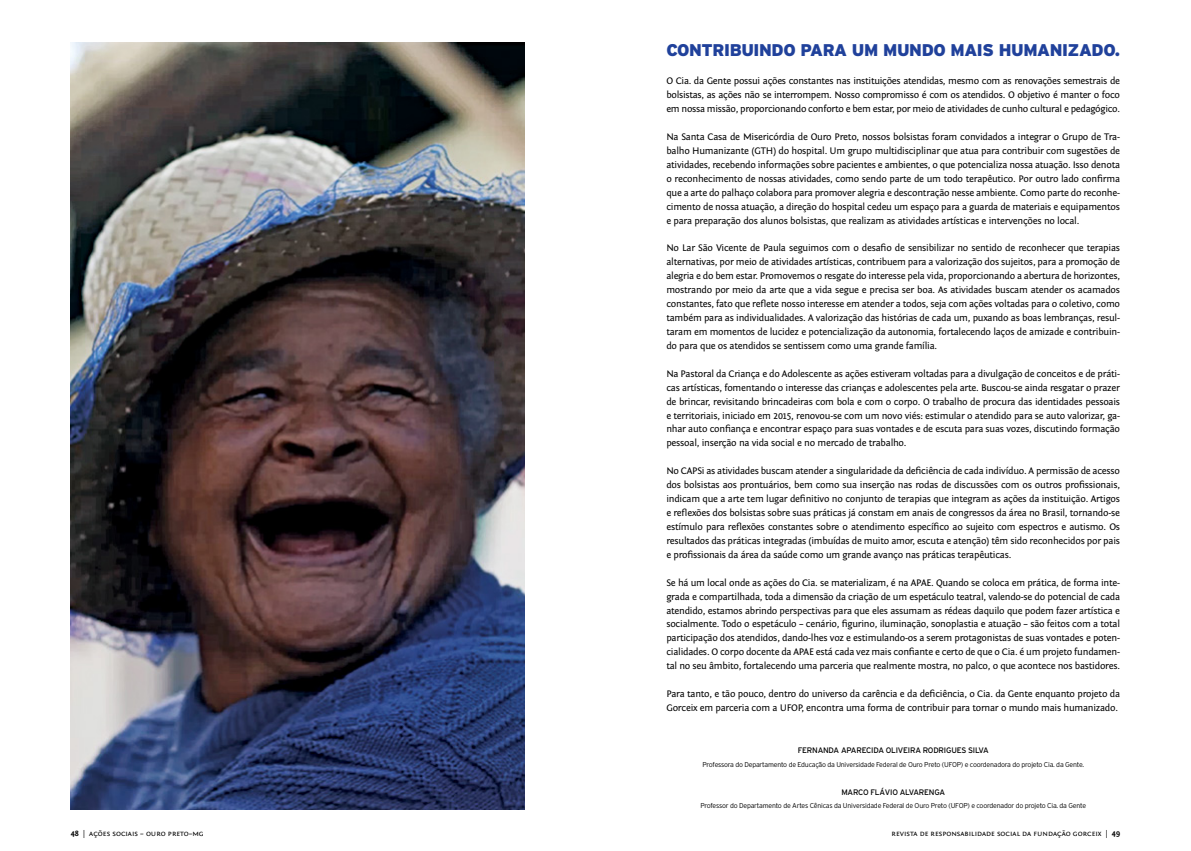
<style>
.page{position:relative;width:1191px;height:851px;background:#fff}
.page>*{position:absolute;margin:0;border:0;box-sizing:border-box;transform-origin:0 0}
.t1{font:900 16.9px "Interstate";letter-spacing:-.025em;color:#20419b}
.t2{font:10px/13.9px "Fontin Sans";letter-spacing:-.025em;color:#000;text-align:justify}
.t3{font:8px "Fontin Sans Small Caps";color:#000}
.t4{font:8px "Interstate";letter-spacing:-.025em;color:#000}
.t5{font:300 7px "Interstate";letter-spacing:-.03em;color:#000}
.s1{font-family:"Fontin Sans";font-weight:700}
</style>
<div class="page">
<img style="left:71px;top:43px;width:453px;height:765px">
<h1 class="t1" style="left:666px;top:41px;width:455px">CONTRIBUINDO PARA UM MUNDO MAIS HUMANIZADO.</h1>
<p class="t2" style="left:666px;top:74px;width:455px">O Cia. da Gente possui ações constantes nas instituições atendidas, mesmo com as renovações semestrais de bolsistas, as ações não se interrompem. Nosso compromisso é com os atendidos. O objetivo é manter o foco em nossa missão, proporcionando conforto e bem estar, por meio de atividades de cunho cultural e pedagógico.</p>
<p class="t2" style="left:666px;top:130px;width:455px">Na Santa Casa de Misericórdia de Ouro Preto, nossos bolsistas foram convidados a integrar o Grupo de Tra&shy;balho Humanizante (GTH) do hospital. Um grupo multidisciplinar que atua para contribuir com sugestões de atividades, recebendo informações sobre pacientes e ambientes, o que potencializa nossa atuação. Isso denota o reconhecimento de nossas atividades, como sendo parte de um todo terapêutico. Por outro lado confirma que a arte do palhaço colabora para promover alegria e descontração nesse ambiente. Como parte do reconhe&shy;cimento de nossa atuação, a direção do hospital cedeu um espaço para a guarda de materiais e equipamentos e para preparação dos alunos bolsistas, que realizam as atividades artísticas e intervenções no local.</p>
<p class="t2" style="left:666px;top:241px;width:455px">No Lar São Vicente de Paula seguimos com o desafio de sensibilizar no sentido de reconhecer que terapias alternativas, por meio de atividades artísticas, contribuem para a valorização dos sujeitos, para a promoção de alegria e do bem estar. Promovemos o resgate do interesse pela vida, proporcionando a abertura de horizontes, mostrando por meio da arte que a vida segue e precisa ser boa. As atividades buscam atender os acamados constantes, fato que reflete nosso interesse em atender a todos, seja com ações voltadas para o coletivo, como também para as individualidades. A valorização das histórias de cada um, puxando as boas lembranças, resul&shy;taram em momentos de lucidez e potencialização da autonomia, fortalecendo laços de amizade e contribuin&shy;do para que os atendidos se sentissem como uma grande família.</p>
<p class="t2" style="left:666px;top:366px;width:455px">Na Pastoral da Criança e do Adolescente as ações estiveram voltadas para a divulgação de conceitos e de práti&shy;cas artísticas, fomentando o interesse das crianças e adolescentes pela arte. Buscou-se ainda resgatar o prazer de brincar, revisitando brincadeiras com bola e com o corpo. O trabalho de procura das identidades pessoais e territoriais, iniciado em 2015, renovou-se com um novo viés: estimular o atendido para se auto valorizar, ga&shy;nhar auto confiança e encontrar espaço para suas vontades e de escuta para suas vozes, discutindo formação pessoal, inserção na vida social e no mercado de trabalho.</p>
<p class="t2" style="left:666px;top:464px;width:455px">No CAPSi as atividades buscam atender a singularidade da deficiência de cada indivíduo. A permissão de acesso dos bolsistas aos prontuários, bem como sua inserção nas rodas de discussões com os outros profissionais, indicam que a arte tem lugar definitivo no conjunto de terapias que integram as ações da instituição. Artigos e reflexões dos bolsistas sobre suas práticas já constam em anais de congressos da área no Brasil, tornando-se estímulo para reflexões constantes sobre o atendimento específico ao sujeito com espectros e autismo. Os resultados das práticas integradas (imbuídas de muito amor, escuta e atenção) têm sido reconhecidos por pais e profissionais da área da saúde como um grande avanço nas práticas terapêuticas.</p>
<p class="t2" style="left:666px;top:575px;width:455px">Se há um local onde as ações do Cia. se materializam, é na APAE. Quando se coloca em prática, de forma inte&shy;grada e compartilhada, toda a dimensão da criação de um espetáculo teatral, valendo-se do potencial de cada atendido, estamos abrindo perspectivas para que eles assumam as rédeas daquilo que podem fazer artística e socialmente. Todo o espetáculo – cenário, figurino, iluminação, sonoplastia e atuação – são feitos com a total participação dos atendidos, dando-lhes voz e estimulando-os a serem protagonistas de suas vontades e poten&shy;cialidades. O corpo docente da APAE está cada vez mais confiante e certo de que o Cia. é um projeto fundamen&shy;tal no seu âmbito, fortalecendo uma parceria que realmente mostra, no palco, o que acontece nos bastidores.</p>
<p class="t2" style="left:666px;top:686px;width:455px">Para tanto, e tão pouco, dentro do universo da carência e da deficiência, o Cia. da Gente enquanto projeto da<br>Gorceix em parceria com a UFOP, encontra uma forma de contribuir para tornar o mundo mais humanizado.</p>
<p class="t4" style="left:797px;top:745px;width:192px">FERNANDA APARECIDA OLIVEIRA RODRIGUES SILVA</p>
<p class="t5" style="left:702px;top:760px;width:383px">Professora do Departamento de Educação da Universidade Federal de Ouro Preto (UFOP) e coordenadora do projeto Cia. da Gente.</p>
<p class="t4" style="left:841px;top:787px;width:105px">MARCO FLÁVIO ALVARENGA</p>
<p class="t5" style="left:700px;top:801px;width:387px">Professor do Departamento de Artes Cênicas da Universidade Federal de Ouro Preto (UFOP) e coordenador do projeto Cia. da Gente</p>
<p class="t3" style="left:71px;top:829px;width:134px"><span class="s1">48</span> | ações sociais – ouro preto–mg</p>
<p class="t3" style="left:891px;top:829px;width:230px">revista de responsabilidade social da fundação gorceix | <span class="s1">49</span></p>
</div>
